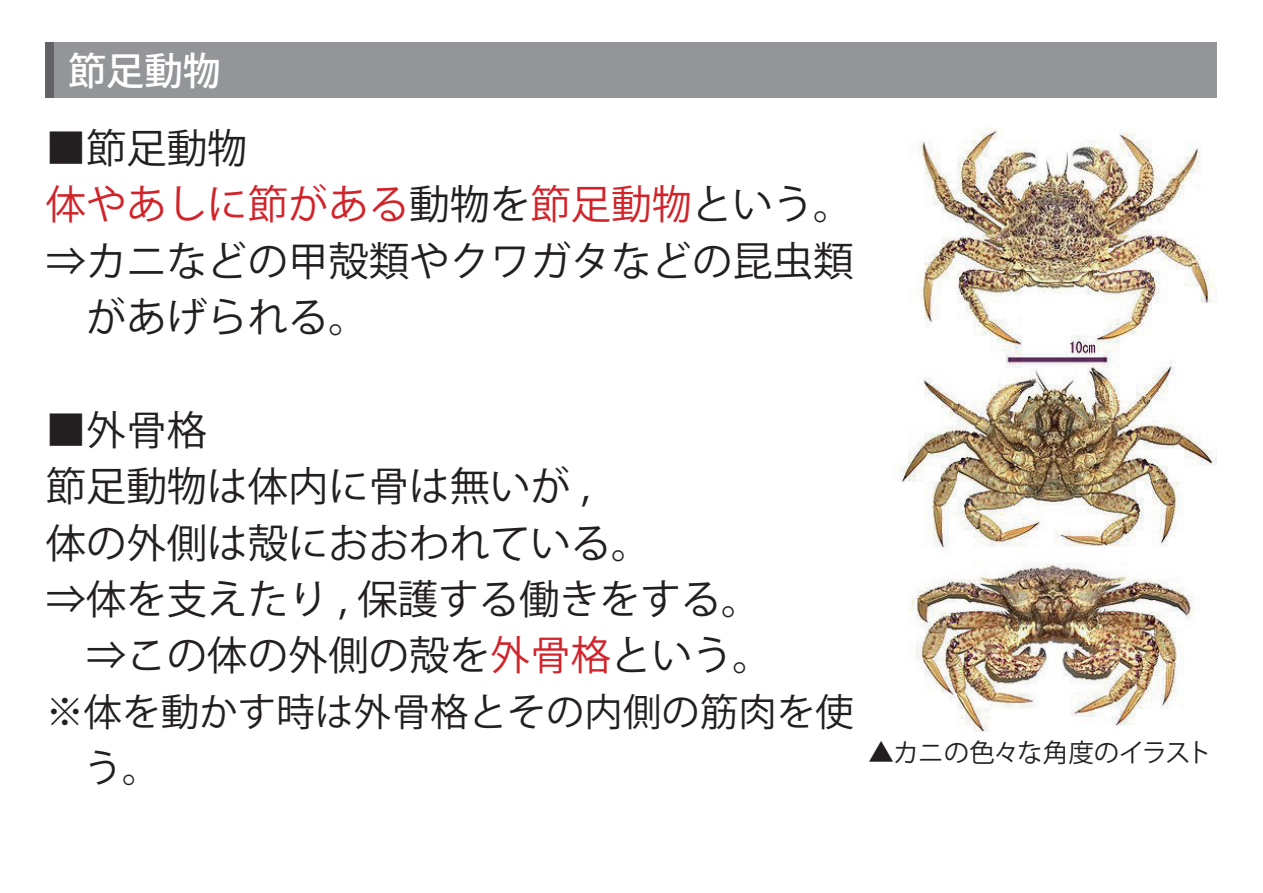
<style>
.page{position:relative;width:1263px;height:893px;background:#fff}
.page>*{position:absolute;margin:0;border:0;box-sizing:border-box;transform-origin:0 0}
.t1{font:40.35px/56.4px "Koz Go Pr 6 N";color:#231f20}
.t2{font:40.35px "Koz Go Pr 6 N";color:#d1232a}
.t3{font:38.25px/56.4px "Koz Go Pr 6 N";letter-spacing:.005em;color:#231f20}
.t4{font:500 38.25px "Koz Go Pr 6 N";color:#fff}
.t5{font:25.5px "Koz Go Pr 6 N";letter-spacing:-.02em;color:#231f20}
.s1{color:#231f20}
.s2{color:#d1232a}
</style>
<div class="page">
<img style="left:896px;top:128px;width:321px;height:603px">
<div style="left:46px;top:43px;width:1171px;height:55px;background:#939598"></div>
<div style="left:46px;top:43px;width:8px;height:55px;background:#636366"></div>
<p class="t4" style="left:68px;top:49px;width:155px">節足動物</p>
<p class="t1" style="left:46px;top:121px;width:203px">■節足動物</p>
<p class="t2" style="left:46px;top:182px;width:809px">体やあしに節がある<span class="s1">動物を</span>節足動物<span class="s1">という。</span></p>
<p class="t1" style="left:46px;top:234px;width:809px">⇒カニなどの甲殻類やクワガタなどの昆虫類</p>
<p class="t1" style="left:86px;top:290px;width:284px">があげられる。</p>
<p class="t1" style="left:46px;top:403px;width:729px">■外骨格<br>節足動物は体内に骨は無いが ,<br>体の外側は殻におおわれている。<br>⇒体を支えたり , 保護する働きをする。　⇒この体の外側の殻を<span class="s2">外骨格</span>という。</p>
<p class="t3" style="left:84px;top:684px;width:771px;text-indent:-38px">※体を動かす時は外骨格とその内側の筋肉を使う。</p>
<p class="t5" style="left:868px;top:739px;width:345px">▲カニの色々な角度のイラスト</p>
</div>
